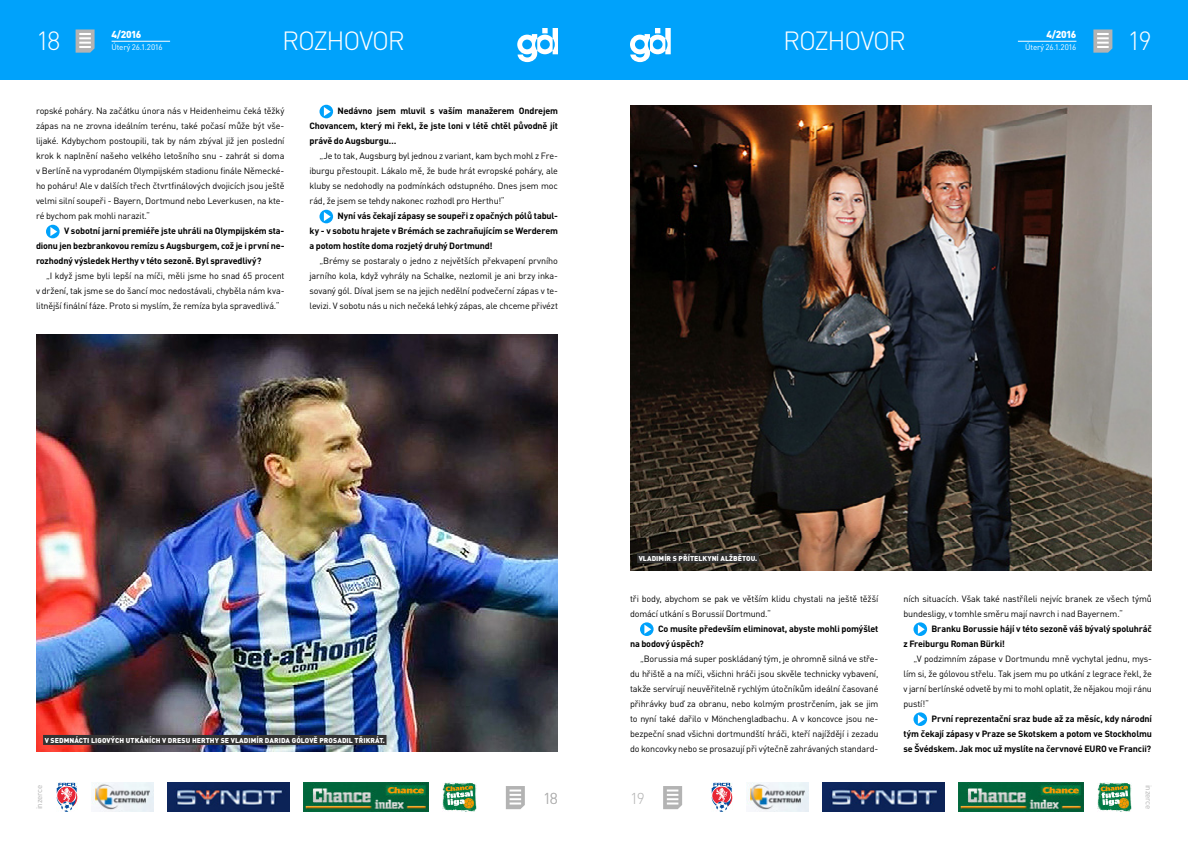
<style>
.page{position:relative;width:1188px;height:842px;background:#fff}
.page>*{position:absolute;margin:0;border:0;box-sizing:border-box;transform-origin:0 0}
.t1{font:300 26px "DIN Pro";letter-spacing:-.05em;color:#fff}
.t2{font:300 15.6px "DIN Pro";color:#b3b3b3}
.t3{font:900 10px "DIN Pro";letter-spacing:-.055em;color:#fff}
.t4{font:9px/15px "DIN Pro";letter-spacing:-.02em;color:#000;text-align:justify}
.t5{font:700 9px/15px "DIN Pro";letter-spacing:-.015em;color:#000;text-align:justify}
.t6{font:8px "DIN Pro";letter-spacing:-.025em;color:#fff}
.t7{font:8px "DIN Pro";letter-spacing:-.025em;color:#b3b3b3}
.t8{font:900 7px "DIN Pro";letter-spacing:.01em;color:#fff}
</style>
<div class="page">
<div style="left:594px;top:0;width:594px;height:80px;background:#00a2fb"></div>
<div style="left:0;top:0;width:594px;height:80px;background:#00a2fb"></div>
<svg style="left:630px;top:28px;width:41px;height:34px"></svg>
<svg style="left:1093px;top:29px;width:19px;height:24px"></svg>
<svg style="left:517px;top:28px;width:41px;height:34px"></svg>
<svg style="left:76px;top:29px;width:19px;height:24px"></svg>
<svg style="left:663px;top:786px;width:19px;height:23px"></svg>
<svg style="left:506px;top:786px;width:19px;height:23px"></svg>
<img style="left:56px;top:782px;width:21px;height:30px">
<img style="left:91px;top:782px;width:62px;height:30px">
<img style="left:303px;top:782px;width:125px;height:30px">
<img style="left:712px;top:782px;width:21px;height:30px">
<img style="left:442px;top:782px;width:34px;height:30px">
<img style="left:1098px;top:782px;width:34px;height:30px">
<img style="left:167px;top:782px;width:122px;height:30px">
<img style="left:747px;top:782px;width:62px;height:30px">
<img style="left:959px;top:782px;width:125px;height:30px">
<img style="left:823px;top:782px;width:122px;height:30px">
<hr style="left:1018px;top:41px;width:58px;height:1px;background:#fff">
<hr style="left:112px;top:41px;width:58px;height:1px;background:#fff">
<svg style="left:640px;top:622px;width:14px;height:14px"></svg>
<svg style="left:644px;top:625px;width:7px;height:9px"></svg>
<svg style="left:914px;top:622px;width:13px;height:14px"></svg>
<svg style="left:918px;top:625px;width:7px;height:9px"></svg>
<svg style="left:914px;top:712px;width:13px;height:14px"></svg>
<svg style="left:918px;top:715px;width:7px;height:9px"></svg>
<img style="left:36px;top:334px;width:522px;height:418px">
<div style="left:43px;top:735px;width:344px;height:10px;background:#333"></div>
<div style="left:46px;top:225px;width:14px;height:13px;background:#00a2fb;border-radius:50%"></div>
<svg style="left:50px;top:227px;width:7px;height:9px"></svg>
<svg style="left:320px;top:105px;width:13px;height:13px"></svg>
<svg style="left:324px;top:107px;width:7px;height:9px"></svg>
<svg style="left:320px;top:210px;width:13px;height:13px"></svg>
<svg style="left:324px;top:212px;width:7px;height:9px"></svg>
<img style="left:630px;top:105px;width:522px;height:465px">
<div style="left:637px;top:553px;width:122px;height:10px;background:#333"></div>
<h1 class="t1" style="left:36px;top:23px;width:26px">18</h1>
<p class="t3" style="left:112px;top:28px;width:31px">4/2016</p>
<p class="t6" style="left:112px;top:42px;width:53px">Úterý 26.1.2016</p>
<h1 class="t1" style="left:282px;top:23px;width:124px">ROZHOVOR</h1>
<h1 class="t1" style="left:783px;top:23px;width:124px">ROZHOVOR</h1>
<p class="t4" style="left:36px;top:103px;width:250px">ropské poháry. Na začátku února nás v Heidenheimu čeká těžký zápas na ne zrovna ideálním terénu, také počasí může být vše&shy;lijaké. Kdybychom postoupili, tak by nám zbýval již jen poslední krok k naplnění našeho velkého letošního snu - zahrát si doma v Berlíně na vyprodaném Olympijském stadionu finále Německé&shy;ho poháru! Ale v dalších třech čtvrtfinálových dvojicích jsou ještě velmi silní soupeři - Bayern, Dortmund nebo Leverkusen, na kte&shy;ré bychom pak mohli narazit.“</p>
<p class="t5" style="left:36px;top:223px;width:250px;text-indent:28px">V sobotní jarní premiéře jste uhráli na Olympijském sta&shy;dionu jen bezbrankovou remízu s Augsburgem, což je i první ne&shy;rozhodný výsledek Herthy v této sezoně. Byl spravedlivý?</p>
<p class="t4" style="left:36px;top:268px;width:250px;text-indent:10px">„I když jsme byli lepší na míči, měli jsme ho snad 65 procent v držení, tak jsme se do šancí moc nedostávali, chyběla nám kva&shy;litnější finální fáze. Proto si myslím, že remíza byla spravedlivá.“</p>
<p class="t5" style="left:309px;top:103px;width:250px;text-indent:28px">Nedávno jsem mluvil s vaším manažerem Ondrejem Chovancem, který mi řekl, že jste loni v létě chtěl původně jít právě do Augsburgu…</p>
<p class="t4" style="left:309px;top:148px;width:250px;text-indent:10px">„Je to tak, Augsburg byl jednou z variant, kam bych mohl z Fre&shy;iburgu přestoupit. Lákalo mě, že bude hrát evropské poháry, ale kluby se nedohodly na podmínkách odstupného. Dnes jsem moc rád, že jsem se tehdy nakonec rozhodl pro Herthu!“</p>
<p class="t5" style="left:310px;top:208px;width:250px;text-indent:28px">Nyní vás čekají zápasy se soupeři z opačných pólů tabul&shy;ky - v sobotu hrajete v Brémách se zachraňujícím se Werderem a potom hostíte doma rozjetý druhý Dortmund!</p>
<p class="t4" style="left:310px;top:253px;width:250px;text-indent:10px">„Brémy se postaraly o jedno z největších překvapení prvního jarního kola, když vyhrály na Schalke, nezlomil je ani brzy inka&shy;sovaný gól. Díval jsem se na jejich nedělní podvečerní zápas v te&shy;levizi. V sobotu nás u nich nečeká lehký zápas, ale chceme přivézt</p>
<p class="t8" style="left:639px;top:553px;width:120px">VLADIMÍR S PŘÍTELKYNÍ ALŽBĚTOU.</p>
<p class="t3" style="left:1047px;top:28px;width:31px">4/2016</p>
<p class="t6" style="left:1025px;top:42px;width:53px">Úterý 26.1.2016</p>
<h1 class="t1" style="left:1128px;top:23px;width:26px">19</h1>
<p class="t8" style="left:45px;top:735px;width:342px">V SEDMNÁCTI LIGOVÝCH UTKÁNÍCH V DRESU HERTHY SE VLADIMÍR DARIDA GÓLOVĚ PROSADIL TŘIKRÁT.</p>
<p class="t7" style="left:34px;top:809px;width:26px;rotate:-90deg">inzerce</p>
<p class="t4" style="left:630px;top:591px;width:250px">tři body, abychom se pak ve větším klidu chystali na ještě těžší domácí utkání s Borussií Dortmund.“</p>
<p class="t5" style="left:630px;top:621px;width:250px;text-indent:28px">Co musíte především eliminovat, abyste mohli pomýšlet na bodový úspěch?</p>
<p class="t4" style="left:630px;top:651px;width:250px;text-indent:10px">„Borussia má super poskládaný tým, je ohromně silná ve stře&shy;du hřiště a na míči, všichni hráči jsou skvěle technicky vybavení, takže servírují neuvěřitelně rychlým útočníkům ideální časované přihrávky buď za obranu, nebo kolmým prostrčením, jak se jim to nyní také dařilo v Mönchengladbachu. A v koncovce jsou ne&shy;bezpeční snad všichni dortmundští hráči, kteří najíždějí i zezadu do koncovky nebo se prosazují při výtečně zahrávaných standard-</p>
<h2 class="t2" style="left:543px;top:787px;width:16px">18</h2>
<h2 class="t2" style="left:630px;top:787px;width:16px">19</h2>
<p class="t4" style="left:904px;top:591px;width:250px">ních situacích. Však také nastříleli nejvíc branek ze všech týmů bundesligy, v tomhle směru mají navrch i nad Bayernem.“</p>
<p class="t5" style="left:904px;top:621px;width:250px;text-indent:28px">Branku Borussie hájí v této sezoně váš bývalý spoluhráč z Freiburgu Roman Bürki!</p>
<p class="t4" style="left:904px;top:651px;width:250px;text-indent:10px">„V podzimním zápase v Dortmundu mně vychytal jednu, mys&shy;lím si, že gólovou střelu. Tak jsem mu po utkání z legrace řekl, že v jarní berlínské odvetě by mi to mohl oplatit, že nějakou moji ránu pustí!“</p>
<p class="t5" style="left:904px;top:711px;width:250px;text-indent:28px">První reprezentační sraz bude až za měsíc, kdy národní tým čekají zápasy v Praze se Skotskem a potom ve Stockholmu se Švédskem. Jak moc už myslíte na červnové EURO ve Francii?</p>
<p class="t7" style="left:1154px;top:785px;width:26px;rotate:90deg">inzerce</p>
</div>
